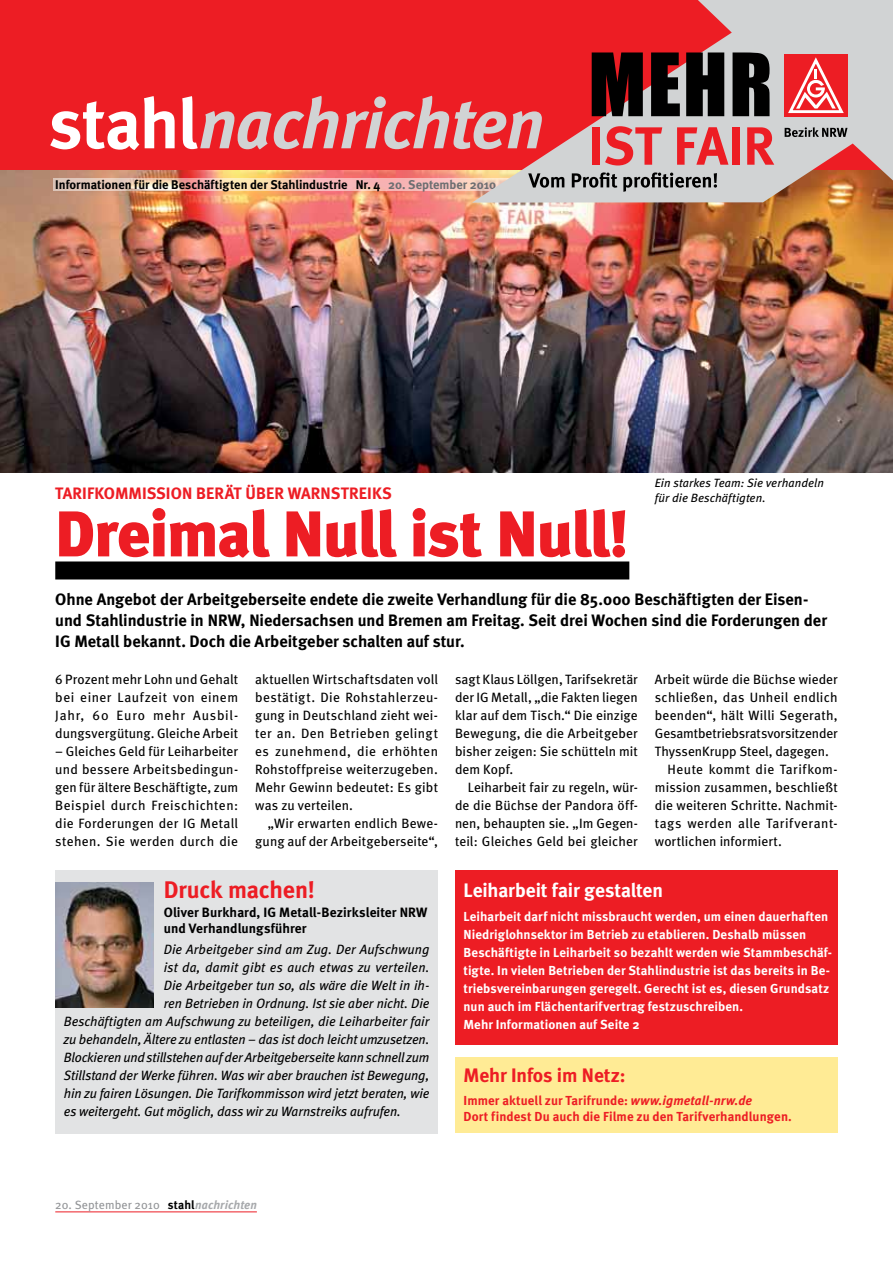
<style>
.page{position:relative;width:893px;height:1263px;background:#fff}
.page>*{position:absolute;margin:0;border:0;box-sizing:border-box;transform-origin:0 0}
.t1{font:italic 700 70.5px "Meta";letter-spacing:-.015em;color:#d1d3d4}
.t2{font:900 64.5px "Meta";letter-spacing:-.02em;color:#ed1d24}
.t3{font:700 24px "Meta";letter-spacing:-.01em;color:#ed1d24}
.t4{font:700 19.5px "Meta";color:#fff}
.t5{font:700 19.5px "Meta";letter-spacing:-.005em;color:#ed1d24}
.t6{font:700 16.5px/21px "Meta";color:#000}
.t7{font:700 16.5px "Meta";letter-spacing:-.015em;color:#ed1d24}
.t8{font:13.5px/18px "Meta";letter-spacing:.01em;color:#000;text-align:justify}
.t9{font:italic 13.5px "Meta";letter-spacing:-.005em;color:#000}
.t10{font:700 13.5px/16.5px "Meta";letter-spacing:.005em;color:#000}
.t11{font:italic 13.5px "Meta";letter-spacing:.015em;color:#000}
.t12{font:13.5px "Meta";letter-spacing:-.01em;color:#000}
.t13{font:13.5px "Meta";letter-spacing:.035em;color:#000}
.t14{font:13.5px "Meta";letter-spacing:.03em;color:#000}
.t15{font:700 13.05px/18px "Meta";letter-spacing:.01em;color:#fff}
.t16{font:700 13.05px/16.5px "Meta";letter-spacing:.005em;color:#ed1d24}
.t17{font:700 12.6px "Meta";color:#000}
.t18{font:italic 12px/15px "Meta";letter-spacing:.005em;color:#000}
.t19{font:12px "Meta";letter-spacing:.01em;color:#939598}
.s1{font-style:normal;color:#fff}
.s2{color:#6d6e71}
.s3{font-style:italic}
.s4{font-weight:700;color:#000}
.s5{font-weight:700;font-style:italic;color:#a7a9ac}
</style>
<div class="page">
<hr style="left:55px;top:1211px;width:202px;height:1px;background:#ed1d24">
<div style="left:0;top:0;width:893px;height:170px;background:#ed1d24"></div>
<img style="left:0;top:170px;width:893px;height:303px">
<svg style="left:53px;top:179px;width:419px;height:12px;background:#f3c7b7"></svg>
<div style="left:55px;top:870px;width:383px;height:264px;background:#e2e3e4"></div>
<img style="left:55px;top:882px;width:98px;height:125px">
<div style="left:55px;top:561px;width:574px;height:18px;background:#000"></div>
<div style="left:455px;top:870px;width:383px;height:175px;background:#ed1d24"></div>
<svg style="left:472px;top:0;width:421px;height:203px"></svg>
<svg style="left:592px;top:52px;width:51px;height:64px;background:#1c0809"></svg>
<svg style="left:651px;top:52px;width:29px;height:64px;background:#2c2122"></svg>
<svg style="left:686px;top:52px;width:38px;height:64px;background:#171717"></svg>
<svg style="left:733px;top:52px;width:36px;height:64px;background:#1a1a1a"></svg>
<div style="left:592px;top:127px;width:8px;height:38px;background:#ed1d24"></div>
<svg style="left:605px;top:126px;width:57px;height:39px"></svg>
<svg style="left:677px;top:127px;width:51px;height:38px"></svg>
<div style="left:732px;top:127px;width:8px;height:38px;background:#ed1d24"></div>
<svg style="left:747px;top:127px;width:27px;height:38px"></svg>
<svg style="left:528px;top:173px;width:36px;height:15px"></svg>
<svg style="left:572px;top:172px;width:45px;height:16px"></svg>
<svg style="left:623px;top:172px;width:94px;height:20px;background:#8e9090"></svg>
<div style="left:784px;top:54px;width:63px;height:62px;background:#ed1d24"></div>
<svg style="left:788px;top:57px;width:56px;height:57px"></svg>
<svg style="left:785px;top:127px;width:62px;height:10px"></svg>
<div style="left:455px;top:1057px;width:383px;height:75px;background:#ffeb95"></div>
<h1 class="t1" style="left:48px;top:79px;width:497px"><span class="s1">stahl</span>nachrichten</h1>
<p class="t17" style="left:55px;top:176px;width:442px">Informationen für die Beschäftigten der Stahlindustrie Nr. 4 <span class="s2">20. September 2010</span></p>
<p class="t7" style="left:55px;top:483px;width:17px">Tarif</p>
<p class="t7" style="left:95px;top:483px;width:21px">kommission</p>
<p class="t7" style="left:196px;top:483px;width:70px">berät über</p>
<p class="t7" style="left:288px;top:483px;width:24px">Warnstrei</p>
<p class="t7" style="left:372px;top:483px;width:20px">ks</p>
<h2 class="t2" style="left:55px;top:496px;width:575px">Dreimal Null ist Null!</h2>
<p class="t18" style="left:655px;top:475px;width:171px">Ein starkes Team: Sie verhandeln für die Beschäftigten.</p>
<p class="t6" style="left:55px;top:589px;width:773px">Ohne Angebot der Arbeitgeberseite endete die zweite Verhandlung für die 85.000 Beschäftigten der Eisen&shy;und Stahlindustrie in NRW, Niedersachsen und Bremen am Freitag. Seit drei Wochen sind die Forderungen der<br>IG Metall bekannt. Doch die Arbeitgeber schalten auf stur.</p>
<p class="t8" style="left:255px;top:670px;width:184px">aktuellen Wirtschaftsdaten voll bestätigt. Die Rohstahlerzeu&shy;gung in Deutschland zieht wei&shy;ter an. Den Betrieben gelingt es zunehmend, die erhöhten Rohstoffpreise weiterzugeben.<br>Mehr Gewinn bedeutet: Es gibt was zu verteilen.</p>
<p class="t8" style="left:255px;top:814px;width:184px;text-align:right">„Wir erwarten endlich Bewe&shy;gung auf der Arbeitgeberseite“,</p>
<p class="t8" style="left:55px;top:670px;width:184px">6 Prozent mehr Lohn und Gehalt bei einer Laufzeit von einem Jahr, 60 Euro mehr Ausbil&shy;dungsvergütung. Gleiche Arbeit</p>
<p class="t8" style="left:55px;top:742px;width:184px">– Gleiches Geld für Leiharbeiter und bessere Arbeitsbedingun&shy;gen für ältere Beschäftigte, zum Beispiel durch Freischichten: die Forderungen der IG Metall stehen. Sie werden durch die</p>
<h3 class="t3" style="left:164px;top:875px;width:153px">Druck machen!</h3>
<p class="t10" style="left:164px;top:903px;width:265px">Oliver Burkhard, IG Metall-Bezirksleiter NRW und Verhandlungsführer</p>
<p class="t9" style="left:164px;top:941px;width:267px">Die Arbeitgeber sind am Zug. Der Aufschwung</p>
<p class="t11" style="left:164px;top:959px;width:267px">ist da, damit gibt es auch etwas zu verteilen.</p>
<p class="t9" style="left:164px;top:977px;width:267px">Die Arbeitgeber tun so, als wäre die Welt in ih-</p>
<p class="t9" style="left:164px;top:995px;width:267px">ren Betrieben in Ordnung. Ist sie aber nicht. Die</p>
<p class="t9" style="left:64px;top:1013px;width:367px">Beschäftigten am Aufschwung zu beteiligen, die Leiharbeiter fair</p>
<p class="t9" style="left:64px;top:1031px;width:367px">zu behandeln, Ältere zu entlasten – das ist doch leicht umzusetzen.</p>
<p class="t9" style="left:64px;top:1049px;width:367px">Blockieren und stillstehen auf der Arbeitgeberseite kann schnell zum</p>
<p class="t9" style="left:64px;top:1067px;width:367px">Stillstand der Werke führen. Was wir aber brauchen ist Bewegung,</p>
<p class="t9" style="left:64px;top:1085px;width:367px">hin zu fairen Lösungen. Die Tarifkommisson wird jetzt beraten, wie</p>
<p class="t9" style="left:64px;top:1103px;width:339px">es weitergeht. Gut möglich, dass wir zu Warnstreiks aufrufen.</p>
<p class="t8" style="left:455px;top:670px;width:184px">sagt Klaus Löllgen, Tarifsekretär der IG Metall, „die Fakten liegen klar auf dem Tisch.“ Die einzige Bewegung, die die Arbeitgeber bisher zeigen: Sie schütteln mit dem Kopf.</p>
<p class="t8" style="left:455px;top:778px;width:184px;text-indent:13px">Leiharbeit fair zu regeln, wür&shy;de die Büchse der Pandora öff&shy;nen, behaupten sie. „Im Gegen&shy;teil: Gleiches Geld bei gleicher</p>
<p class="t8" style="left:655px;top:670px;width:184px">Arbeit würde die Büchse wieder</p>
<p class="t8" style="left:655px;top:688px;width:184px">schließen, das Unheil endlich</p>
<p class="t8" style="left:655px;top:706px;width:184px">beenden“, hält Willi Segerath,</p>
<p class="t12" style="left:655px;top:725px;width:184px">Gesamtbetriebsratsvorsitzender</p>
<p class="t8" style="left:655px;top:742px;width:175px">ThyssenKrupp Steel, dagegen.</p>
<p class="t14" style="left:668px;top:761px;width:172px">Heute kommt die Tarifkom-</p>
<p class="t8" style="left:655px;top:778px;width:184px">mission zusammen, beschließt</p>
<p class="t8" style="left:655px;top:796px;width:184px">die weiteren Schritte. Nachmit-</p>
<p class="t13" style="left:655px;top:815px;width:184px">tags werden alle Tarifverant-</p>
<p class="t8" style="left:655px;top:832px;width:129px">wortlichen informiert.</p>
<h3 class="t4" style="left:463px;top:878px;width:201px">Leiharbeit fair gestalten</h3>
<p class="t15" style="left:463px;top:907px;width:370px">Leiharbeit darf nicht missbraucht werden, um einen dauerhaften Niedriglohnsektor im Betrieb zu etablieren. Deshalb müssen Beschäftigte in Leiharbeit so bezahlt werden wie Stammbeschäf&shy;tigte. In vielen Betrieben der Stahlindustrie ist das bereits in Be&shy;triebsvereinbarungen geregelt. Gerecht ist es, diesen Grundsatz nun auch im Flächentarifvertrag festzuschreiben.<br>Mehr Informationen auf Seite 2</p>
<h3 class="t5" style="left:463px;top:1063px;width:164px">Mehr Infos im Netz:</h3>
<p class="t16" style="left:463px;top:1091px;width:330px">Immer aktuell zur Tarifrunde: <span class="s3">www.igmetall-nrw.de<br></span>Dort findest Du auch die Filme zu den Tarifverhandlungen.</p>
<p class="t19" style="left:55px;top:1197px;width:203px">20. September 2010 <span class="s4">stahl</span><span class="s5">nachrichten</span></p>
</div>
